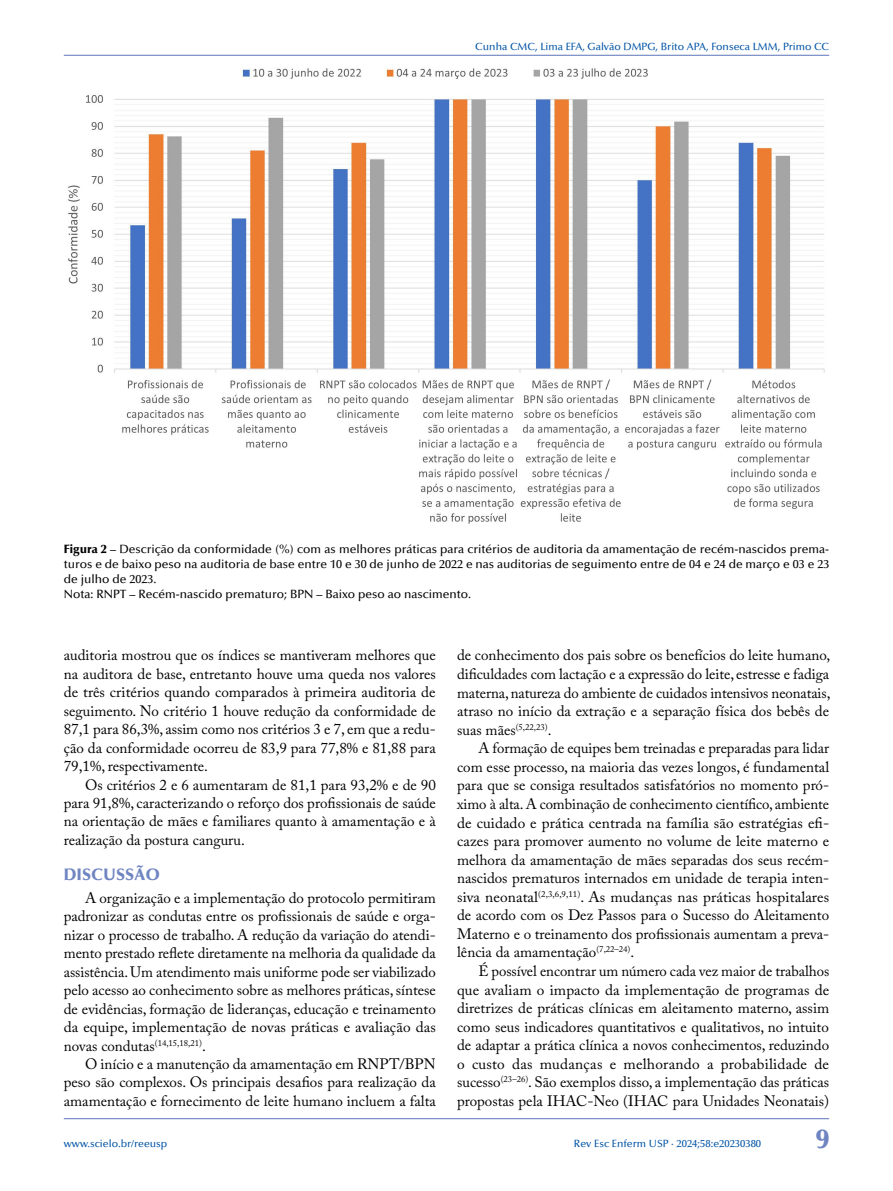
<style>
.page{position:relative;width:893px;height:1191px;background:#fff}
.page>*{position:absolute;margin:0;border:0;box-sizing:border-box;transform-origin:0 0}
.t1{font:900 27px "Optima LT";color:#6f85c2}
.Sub1{font:900 16.5px "Optima LT";color:#6f85c2}
.Texto{font:15px/18.6px "Adobe Caslon Pro";color:#000;text-align:justify}
.Titulo_Tabela___Lege{font:500 12px/15px "Optima LT";color:#000;text-align:justify}
.t2{font:500 10.5px "Optima LT";color:#0054a6}
.s1{font-weight:900}
</style>
<div class="page">
<hr style="left:64px;top:1118px;width:765px;height:1px;background:#6f85c2">
<hr style="left:64px;top:55px;width:765px;height:1px;background:#6f85c2">
<img style="left:68px;top:68px;width:757px;height:456px">
<p class="t2" style="left:475px;top:40px;width:355px">Cunha CMC, Lima EFA, Galvão DMPG, Brito APA, Fonseca LMM, Primo CC</p>
<p class="Titulo_Tabela___Lege" style="left:64px;top:541px;width:767px"><span class="s1">Figura 2</span> – Descrição da conformidade (%) com as melhores práticas para critérios de auditoria da amamentação de recém-nascidos prema&shy;turos e de baixo peso na auditoria de base entre 10 e 30 de junho de 2022 e nas auditorias de seguimento entre de 04 e 24 de março e 03 e 23 de julho de 2023.</p>
<p class="Titulo_Tabela___Lege" style="left:64px;top:586px;width:409px">Nota: RNPT – Recém-nascido prematuro; BPN – Baixo peso ao nascimento.</p>
<p class="Texto" style="left:64px;top:646px;width:374px">auditoria mostrou que os índices se mantiveram melhores que na auditora de base, entretanto houve uma queda nos valores de três critérios quando comparados à primeira auditoria de seguimento. No critério 1 houve redução da conformidade de 87,1 para 86,3%, assim como nos critérios 3 e 7, em que a redu&shy;ção da conformidade ocorreu de 83,9 para 77,8% e 81,88 para 79,1%, respectivamente.</p>
<p class="Texto" style="left:64px;top:775px;width:374px;text-indent:21px">Os critérios 2 e 6 aumentaram de 81,1 para 93,2% e de 90 para 91,8%, caracterizando o reforço dos profissionais de saúde na orientação de mães e familiares quanto à amamentação e à realização da postura canguru.</p>
<p class="Sub1" style="left:64px;top:865px;width:98px">DISCUSSÃO</p>
<p class="Texto" style="left:64px;top:888px;width:374px;text-indent:21px">A organização e a implementação do protocolo permitiram padronizar as condutas entre os profissionais de saúde e orga&shy;nizar o processo de trabalho. A redução da variação do atendi&shy;mento prestado reflete diretamente na melhoria da qualidade da assistência. Um atendimento mais uniforme pode ser viabilizado pelo acesso ao conhecimento sobre as melhores práticas, síntese de evidências, formação de lideranças, educação e treinamento da equipe, implementação de novas práticas e avaliação das novas condutas<sup>(14,15,18,21)</sup>.</p>
<p class="Texto" style="left:64px;top:1054px;width:374px;text-indent:21px">O início e a manutenção da amamentação em RNPT/BPN peso são complexos. Os principais desafios para realização da amamentação e fornecimento de leite humano incluem a falta</p>
<p class="Texto" style="left:457px;top:646px;width:375px">de conhecimento dos pais sobre os benefícios do leite humano, dificuldades com lactação e a expressão do leite, estresse e fadiga materna, natureza do ambiente de cuidados intensivos neonatais, atraso no início da extração e a separação física dos bebês de suas mães<sup>(5,22,23)</sup>.</p>
<p class="Texto" style="left:457px;top:739px;width:374px;text-indent:21px">A formação de equipes bem treinadas e preparadas para lidar com esse processo, na maioria das vezes longos, é fundamental para que se consiga resultados satisfatórios no momento pró&shy;ximo à alta. A combinação de conhecimento científico, ambiente de cuidado e prática centrada na família são estratégias efi&shy;cazes para promover aumento no volume de leite materno e melhora da amamentação de mães separadas dos seus recém&shy;nascidos prematuros internados em unidade de terapia inten&shy;siva neonatal<sup>(2,3,6,9,11)</sup>. As mudanças nas práticas hospitalares de acordo com os Dez Passos para o Sucesso do Aleitamento Materno e o treinamento dos profissionais aumentam a preva&shy;lência da amamentação<sup>(7,22–24)</sup>.</p>
<p class="Texto" style="left:457px;top:961px;width:374px;text-indent:21px">É possível encontrar um número cada vez maior de trabalhos que avaliam o impacto da implementação de programas de diretrizes de práticas clínicas em aleitamento materno, assim como seus indicadores quantitativos e qualitativos, no intuito de adaptar a prática clínica a novos conhecimentos, reduzindo o custo das mudanças e melhorando a probabilidade de sucesso<sup>(23–26)</sup>. São exemplos disso, a implementação das práticas propostas pela IHAC-Neo (IHAC para Unidades Neonatais)</p>
<p class="t2" style="left:64px;top:1137px;width:105px">www.scielo.br/reeusp</p>
<p class="t2" style="left:574px;top:1137px;width:189px">Rev Esc Enferm USP · 2024;58:e20230380</p>
<h1 class="t1" style="left:816px;top:1123px;width:15px">9</h1>
</div>
